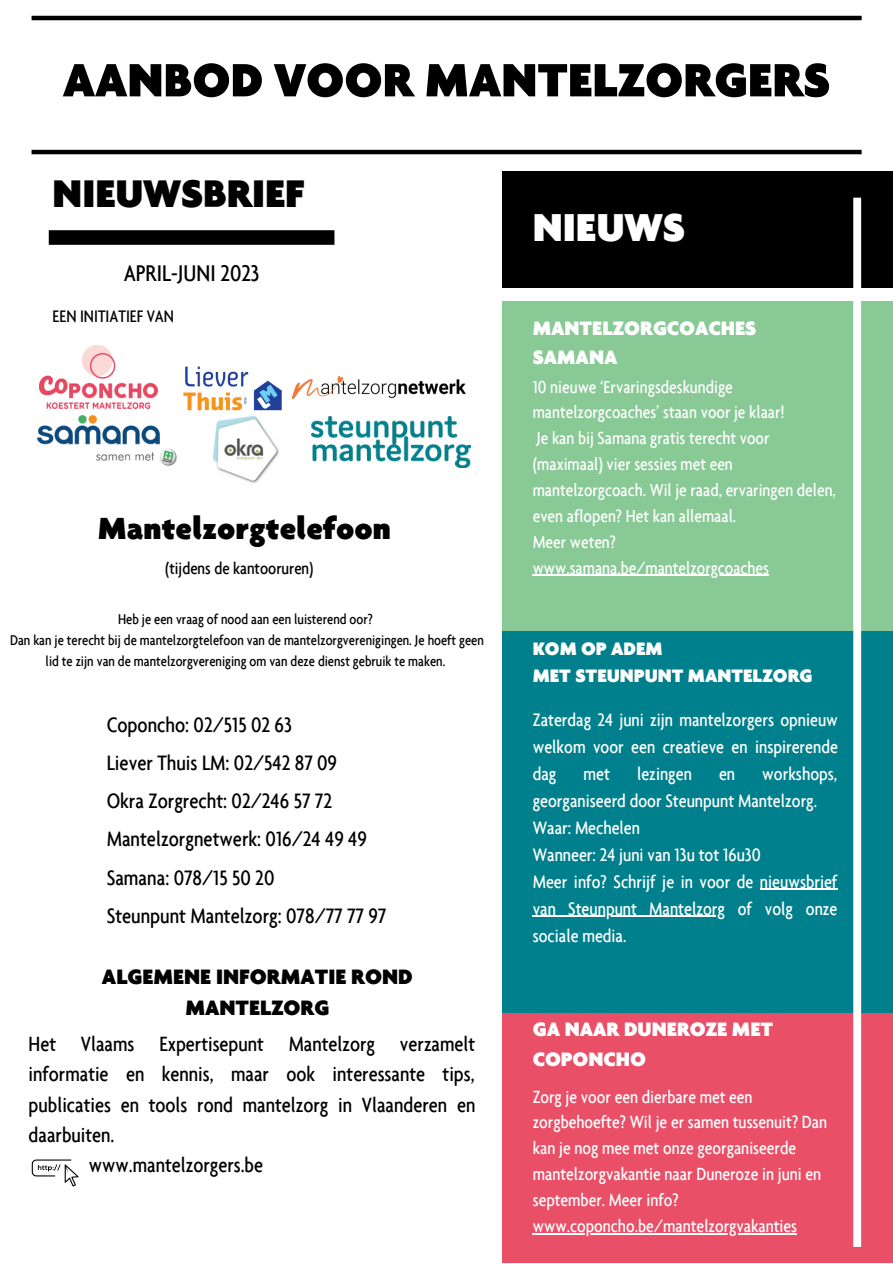
<style>
.page{position:relative;width:893px;height:1264px;background:#fff}
.page>*{position:absolute;margin:0;border:0;box-sizing:border-box;transform-origin:0 0}
.t1{font:900 50.55px "Agenda";color:#000}
.t2{font:900 42px "Agenda";color:#fff}
.t3{font:900 41.55px "Agenda";color:#000}
.t4{font:900 33px "Agenda";color:#000}
.t5{font:500 condensed 24.45px "Agenda";color:#000}
.t6{font:500 condensed 22.5px/38.2px "Agenda";color:#000}
.t7{font:900 22.5px/31.5px "Agenda";color:#000;text-align:center}
.t8{font:500 condensed 22.2px "Agenda";color:#000}
.t9{font:900 21px/29.2px "Agenda";color:#fff}
.t10{font:500 condensed 19.5px/27px "Agenda";color:#fff;text-align:justify}
.t11{font:900 19.5px/27px "Agenda";color:#fff}
.t12{font:500 condensed 19.05px/25.8px "Agenda";color:#fff}
.t13{font:500 condensed 18.75px/25.8px "Agenda";color:#fff}
.t14{font:500 condensed 18px "Agenda";color:#000}
.t15{font:500 condensed 15.3px/21px "Agenda";color:#000;text-align:center}
</style>
<div class="page">
<div style="left:49px;top:230px;width:285px;height:15px;background:#000"></div>
<div style="left:502px;top:171px;width:390px;height:116px;background:#000"></div>
<div style="left:502px;top:301px;width:390px;height:330px;background:#88c995"></div>
<div style="left:502px;top:631px;width:390px;height:384px;background:#00808c"></div>
<div style="left:502px;top:1012px;width:390px;height:250px;background:#e94f67"></div>
<div style="left:853px;top:198px;width:8px;height:1048px;background:#fff"></div>
<hr style="left:32px;top:16px;width:829px;height:4px;background:#000">
<hr style="left:32px;top:150px;width:829px;height:4px;background:#000">
<svg style="left:32px;top:1159px;width:47px;height:27px"></svg>
<img style="left:37px;top:414px;width:140px;height:52px">
<img style="left:292px;top:376px;width:173px;height:23px">
<img style="left:311px;top:417px;width:159px;height:50px">
<img style="left:174px;top:366px;width:108px;height:55px">
<img style="left:39px;top:345px;width:118px;height:63px">
<img style="left:214px;top:417px;width:66px;height:66px">
<hr style="left:532px;top:574px;width:237px;height:2px;background:#fff">
<hr style="left:759px;top:888px;width:78px;height:1px;background:#fff">
<hr style="left:532px;top:915px;width:193px;height:1px;background:#fff">
<hr style="left:532px;top:1232px;width:265px;height:2px;background:#fff">
<h1 class="t1" style="left:63px;top:58px;width:768px">AANBOD VOOR MANTELZORGERS</h1>
<h3 class="t3" style="left:53px;top:175px;width:253px">NIEUWSBRIEF</h3>
<p class="t5" style="left:124px;top:258px;width:137px">APRIL-JUNI 2023</p>
<p class="t14" style="left:53px;top:306px;width:123px">EEN INITIATIEF VAN</p>
<h3 class="t4" style="left:98px;top:513px;width:294px">Mantelzorgtelefoon</h3>
<p class="t14" style="left:165px;top:557px;width:150px">(tijdens de kantooruren)</p>
<p class="t15" style="left:10px;top:608px;width:475px">Heb je een vraag of nood aan een luisterend oor?<br>Dan kan je terecht bij de mantelzorgtelefoon van de mantelzorgverenigingen. Je hoeft geen lid te zijn van de mantelzorgvereniging om van deze dienst gebruik te maken.</p>
<p class="t6" style="left:107px;top:704px;width:281px">Coponcho: 02/515 02 63<br>Liever Thuis LM: 02/542 87 09<br>Okra Zorgrecht: 02/246 57 72<br>Mantelzorgnetwerk: 016/24 49 49<br>Samana: 078/15 50 20<br>Steunpunt Mantelzorg: 078/77 77 97</p>
<p class="t7" style="left:102px;top:961px;width:312px">ALGEMENE INFORMATIE ROND<br>MANTELZORG</p>
<p class="t8" style="left:29px;top:1031px;width:448px">Het Vlaams Expertisepunt Mantelzorg verzamelt</p>
<p class="t8" style="left:29px;top:1061px;width:447px">informatie en kennis, maar ook interessante tips,</p>
<p class="t8" style="left:29px;top:1091px;width:448px">publicaties en tools rond mantelzorg in Vlaanderen en</p>
<p class="t8" style="left:29px;top:1122px;width:87px">daarbuiten.</p>
<p class="t8" style="left:89px;top:1152px;width:175px">www.mantelzorgers.be</p>
<h2 class="t2" style="left:532px;top:209px;width:154px">NIEUWS</h2>
<p class="t9" style="left:532px;top:314px;width:225px">MANTELZORGCOACHES<br>SAMANA</p>
<p class="t13" style="left:532px;top:373px;width:304px">10 nieuwe ‘Ervaringsdeskundige mantelzorgcoaches’ staan voor je klaar!<br>Je kan bij Samana gratis terecht voor (maximaal) vier sessies met een mantelzorgcoach. Wil je raad, ervaringen delen, even aflopen? Het kan allemaal.<br>Meer weten? www.samana.be/mantelzorgcoaches</p>
<p class="t11" style="left:532px;top:635px;width:281px">KOM OP ADEM<br>MET STEUNPUNT MANTELZORG</p>
<p class="t10" style="left:532px;top:705px;width:307px">Zaterdag 24 juni zijn mantelzorgers opnieuw welkom voor een creatieve en inspirerende dag</p>
<p class="t10" style="left:532px;top:759px;width:306px;text-align:left;text-indent:229px">workshops, georganiseerd door Steunpunt Mantelzorg.<br>Waar: Mechelen<br>Wanneer: 24 juni van 13u tot 16u30<br>Meer info? Schrijf je in voor de nieuwsbrief van Steunpunt Mantelzorg of volg onze sociale media.</p>
<p class="t10" style="left:583px;top:759px;width:28px">met</p>
<p class="t10" style="left:637px;top:759px;width:56px">lezingen</p>
<p class="t10" style="left:719px;top:759px;width:18px">en</p>
<p class="t9" style="left:532px;top:1015px;width:242px">GA NAAR DUNEROZE MET<br>COPONCHO</p>
<p class="t12" style="left:532px;top:1082px;width:296px">Zorg je voor een dierbare met een zorgbehoefte? Wil je er samen tussenuit? Dan kan je nog mee met onze georganiseerde mantelzorgvakantie naar Duneroze in juni en september. Meer info? www.coponcho.be/mantelzorgvakanties</p>
</div>
